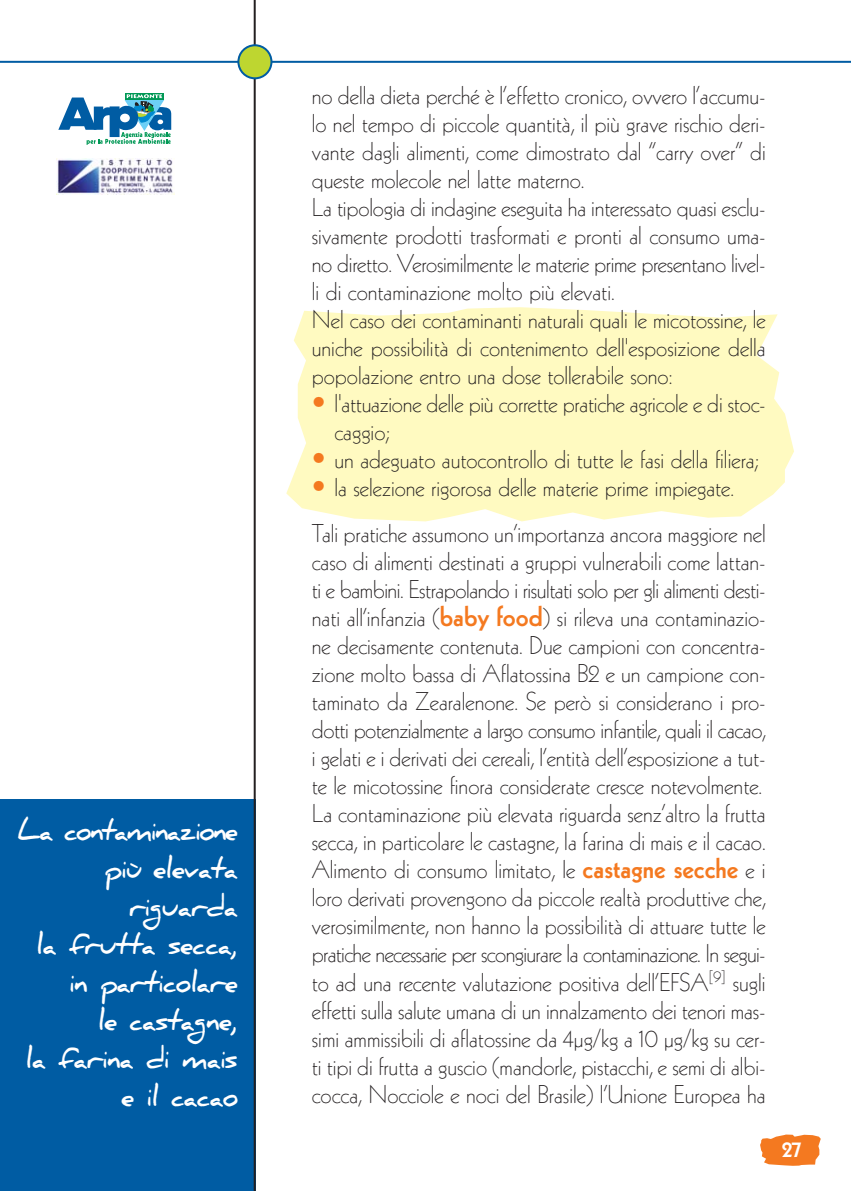
<style>
.page{position:relative;width:851px;height:1191px;background:#fff}
.page>*{position:absolute;margin:0;border:0;box-sizing:border-box;transform-origin:0 0}
.t1{font:700 28px/38px "Daniel";letter-spacing:-.03em;color:#fff;text-align:right;scale:.9 1}
.t2{font:300 25px/28px "Kabel";color:#231f20}
.t3{font:800 24px "Kabel";color:#fff}
.s1{font-weight:800;font-size:28px;color:#f47920}
</style>
<div class="page">
<div style="left:0;top:800px;width:255px;height:391px;background:#005ca3"></div>
<svg style="left:286px;top:307px;width:508px;height:214px;background:#fffac7"></svg>
<hr style="left:254px;top:0;width:2px;height:1191px;background:#231f20">
<hr style="left:0;top:61px;width:850px;height:2px;background:#005ca3">
<svg style="left:237px;top:44px;width:35px;height:35px"></svg>
<svg style="left:760px;top:1134px;width:60px;height:31px;background:#f58b3f"></svg>
<div style="left:125px;top:93px;width:38px;height:6px;background:#009855"></div>
<svg style="left:58px;top:94px;width:113px;height:51px"></svg>
<img style="left:56px;top:158px;width:119px;height:36px">
<p class="t1" style="left:18px;top:811px;width:246px">La contaminazione più elevata riguarda<br>la frutta secca, in particolare<br>le castagne,<br>la farina di mais e il cacao</p>
<p class="t2" style="left:312px;top:82px;width:455px">no della dieta perché è l’effetto cronico, ovvero l’accumu&shy;lo nel tempo di piccole quantità, il più grave rischio deri&shy;vante dagli alimenti, come dimostrato dal “carry over” di queste molecole nel latte materno.<br>La tipologia di indagine eseguita ha interessato quasi esclu&shy;sivamente prodotti trasformati e pronti al consumo uma&shy;no diretto. Verosimilmente le materie prime presentano livel&shy;li di contaminazione molto più elevati.<br>Nel caso dei contaminanti naturali quali le micotossine, le uniche possibilità di contenimento dell'esposizione della popolazione entro una dose tollerabile sono:</p>
<p class="t2" style="left:334px;top:390px;width:432px;text-indent:-23px"><span class="s1">•</span> l'attuazione delle più corrette pratiche agricole e di stoc&shy;caggio;</p>
<p class="t2" style="left:312px;top:446px;width:448px"><span class="s1">•</span> un adeguato autocontrollo di tutte le fasi della filiera;</p>
<p class="t2" style="left:312px;top:465px;width:455px;line-height:46.6px"><span class="s1">•</span> la selezione rigorosa delle materie prime impiegate.<br>Tali pratiche assumono un’importanza ancora maggiore nel</p>
<p class="t2" style="left:312px;top:549px;width:455px">caso di alimenti destinati a gruppi vulnerabili come lattan&shy;ti e bambini. Estrapolando i risultati solo per gli alimenti desti&shy;nati all’infanzia (<span class="s1">baby food</span>) si rileva una contaminazio&shy;ne decisamente contenuta. Due campioni con concentra&shy;zione molto bassa di Aflatossina B2 e un campione con&shy;taminato da Zearalenone. Se però si considerano i pro&shy;dotti potenzialmente a largo consumo infantile, quali il cacao, i gelati e i derivati dei cereali, l’entità dell’esposizione a tut&shy;te le micotossine finora considerate cresce notevolmente.<br>La contaminazione più elevata riguarda senz’altro la frutta secca, in particolare le castagne, la farina di mais e il cacao.<br>Alimento di consumo limitato, le <span class="s1">castagne secche</span> e i loro derivati provengono da piccole realtà produttive che, verosimilmente, non hanno la possibilità di attuare tutte le pratiche necessarie per scongiurare la contaminazione. In segui&shy;to ad una recente valutazione positiva dell’EFSA<sup>[9]</sup> sugli effetti sulla salute umana di un innalzamento dei tenori mas&shy;simi ammissibili di aflatossine da 4µg/kg a 10 µg/kg su cer&shy;ti tipi di frutta a guscio (mandorle, pistacchi, e semi di albi&shy;cocca, Nocciole e noci del Brasile) l’Unione Europea ha</p>
<p class="t3" style="left:781px;top:1139px;width:21px">27</p>
</div>
